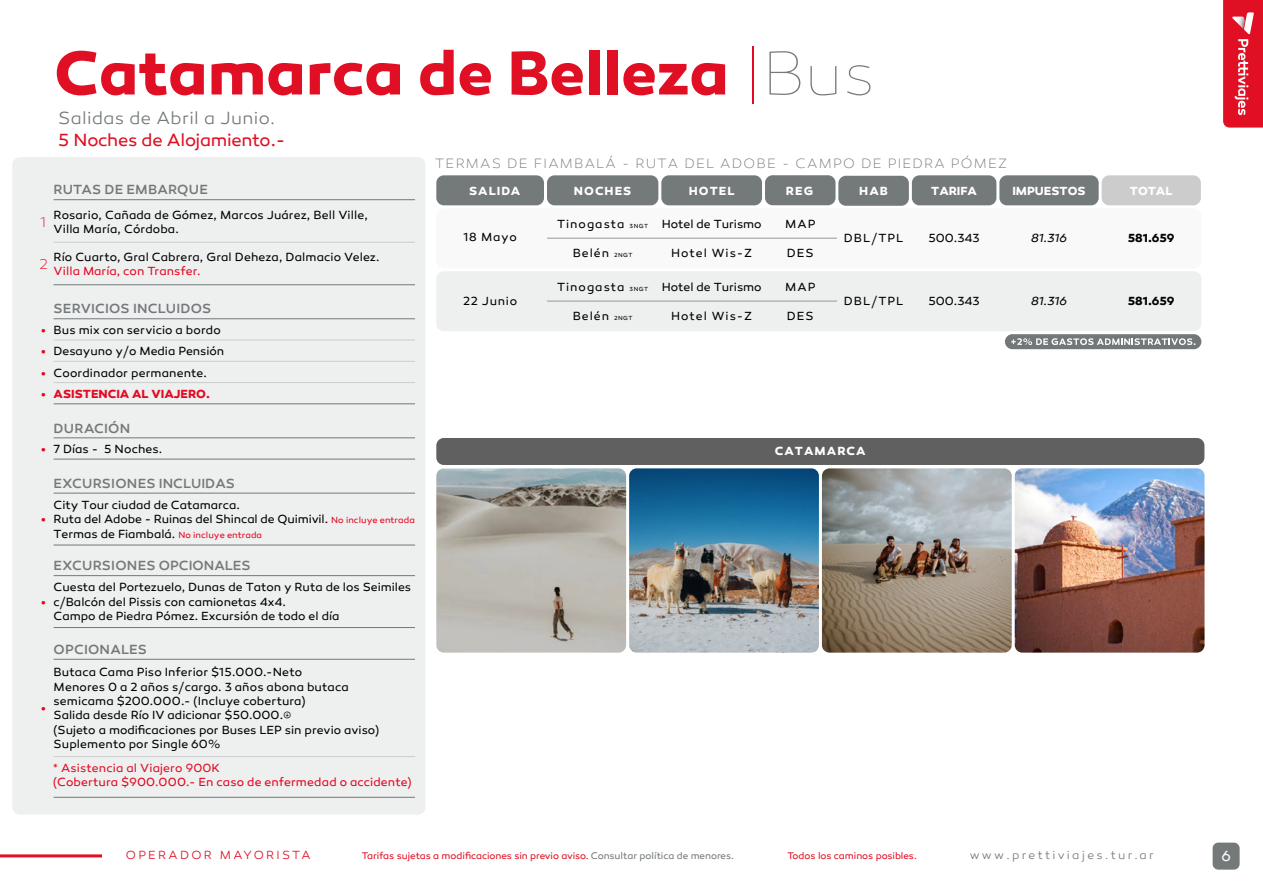
<style>
.page{position:relative;width:1263px;height:893px;background:#fff}
.page>*{position:absolute;margin:0;border:0;box-sizing:border-box;transform-origin:0 0}
.t1{font:700 63px "Canaro";color:#e00f24}
.t2{font:18px "Canaro";letter-spacing:-.015em;color:#e00f24}
.t3{font:300 18px "Canaro";letter-spacing:.02em;color:#73787a}
.t4{font:15px "Canaro";color:#fff}
.t5{font:14.4px "Canaro";color:#e30922}
.t6{font:200 14.4px "Canaro";color:#e30922}
.t7{font:200 13.8px "Canaro";letter-spacing:.09em;color:#74797a}
.t8{font:500 13.5px "Canaro";letter-spacing:.015em;color:#73787a}
.t9{font:500 13.5px "Canaro";color:#74797a}
.t10{font:12px/14.4px "Canaro";color:#000}
.t11{font:12px "Canaro";letter-spacing:.015em;color:#e40521}
.t12{font:12px "Canaro";letter-spacing:.085em;color:#000}
.t13{font:700 12px "Canaro";letter-spacing:.085em;color:#fff}
.t14{font:12px "Canaro";letter-spacing:.01em;color:#df0f25}
.t15{font:300 12px "Canaro";letter-spacing:.195em;color:#74797a}
.t16{font:12px "Canaro";letter-spacing:.005em;color:#e30922}
.t17{font:700 12px "Canaro";color:#e30922}
.t18{font:300 12px "Canaro";letter-spacing:.195em;color:#e00f24}
.t19{font:700 12px "Canaro";color:#000}
.t20{font:italic 12px "Canaro";color:#000}
.t21{font:700 12px "Canaro";color:#fff}
.t22{font:9.75px "Canaro";letter-spacing:-.005em;color:#e00f24}
.s1{font-weight:100;color:#e30922}
.s2{font-weight:100;color:#74797a}
.s3{font-size:14.4px;color:#e30922}
.s4{font-weight:400;font-size:14.4px}
.s5{font-size:9px;color:#e40521}
.s6{font-size:6px}
.s7{color:#74797a}
</style>
<div class="page">
<div style="left:12px;top:157px;width:413px;height:658px;background:#eeefef;border-radius:7px"></div>
<div style="left:1212px;top:843px;width:27px;height:27px;background:#74797a;border-radius:6px"></div>
<div style="left:436px;top:175px;width:108px;height:30px;background:#74797a;border-radius:8px"></div>
<div style="left:547px;top:175px;width:111px;height:30px;background:#74797a;border-radius:8px"></div>
<div style="left:838px;top:176px;width:71px;height:30px;background:#74797a;border-radius:8px"></div>
<div style="left:765px;top:175px;width:70px;height:30px;background:#74797a;border-radius:8px"></div>
<div style="left:661px;top:175px;width:101px;height:30px;background:#74797a;border-radius:8px"></div>
<div style="left:912px;top:175px;width:84px;height:30px;background:#74797a;border-radius:8px"></div>
<div style="left:999px;top:175px;width:100px;height:30px;background:#74797a;border-radius:8px"></div>
<div style="left:1102px;top:175px;width:99px;height:30px;background:#ccc;border-radius:8px"></div>
<div style="left:436px;top:438px;width:768px;height:27px;background:#606060;border-radius:8px"></div>
<img style="left:436px;top:468px;width:190px;height:185px">
<img style="left:629px;top:468px;width:190px;height:185px">
<img style="left:822px;top:468px;width:190px;height:185px">
<img style="left:1015px;top:468px;width:189px;height:185px">
<hr style="left:0;top:854px;width:102px;height:3px;background:#e00f24">
<svg style="left:1223px;top:0;width:40px;height:128px;background:#e32b3d"></svg>
<hr style="left:54px;top:242px;width:361px;height:1px;background:#ccc">
<hr style="left:54px;top:340px;width:361px;height:1px;background:#ccc">
<hr style="left:54px;top:361px;width:361px;height:1px;background:#ccc">
<hr style="left:54px;top:382px;width:361px;height:1px;background:#ccc">
<hr style="left:54px;top:199px;width:361px;height:1px;background:#72787a">
<hr style="left:54px;top:284px;width:361px;height:1px;background:#72787a">
<hr style="left:54px;top:318px;width:361px;height:1px;background:#72787a">
<hr style="left:54px;top:404px;width:361px;height:1px;background:#72787a">
<hr style="left:54px;top:493px;width:361px;height:1px;background:#72787a">
<hr style="left:54px;top:545px;width:361px;height:1px;background:#72787a">
<hr style="left:54px;top:575px;width:361px;height:1px;background:#72787a">
<hr style="left:54px;top:627px;width:361px;height:1px;background:#72787a">
<hr style="left:54px;top:459px;width:361px;height:1px;background:#72787a">
<hr style="left:54px;top:438px;width:361px;height:1px;background:#72787a">
<hr style="left:54px;top:756px;width:361px;height:1px;background:#ccc">
<hr style="left:54px;top:659px;width:361px;height:1px;background:#72787a">
<hr style="left:54px;top:797px;width:361px;height:1px;background:#72787a">
<div style="left:1005px;top:334px;width:196px;height:15px;background:#72787a;border-radius:8px"></div>
<svg style="left:1011px;top:338px;width:184px;height:7px"></svg>
<div style="left:436px;top:208px;width:765px;height:60px;background:#f9f9f9;border-radius:8px"></div>
<hr style="left:547px;top:238px;width:290px;height:1px;background:#999">
<div style="left:436px;top:271px;width:765px;height:60px;background:#eeefef;border-radius:8px"></div>
<hr style="left:547px;top:301px;width:290px;height:1px;background:#999">
<h1 class="t1" style="left:54px;top:34px;width:822px">Catamarca de Belleza <span class="s1">|</span><span class="s2">Bus</span></h1>
<h2 class="t3" style="left:58px;top:108px;width:218px">Salidas de Abril a Junio.</h2>
<h2 class="t2" style="left:58px;top:129px;width:229px">5 Noches de Alojamiento.-</h2>
<p class="t8" style="left:54px;top:182px;width:156px">RUTAS DE EMBARQUE</p>
<p class="t7" style="left:435px;top:156px;width:573px">TERMAS DE FIAMBALÁ - RUTA DEL ADOBE - CAMPO DE PIEDRA PÓMEZ</p>
<p class="t13" style="left:469px;top:183px;width:53px">SALIDA</p>
<p class="t13" style="left:574px;top:183px;width:59px">NOCHES</p>
<p class="t13" style="left:689px;top:183px;width:47px">HOTEL</p>
<p class="t13" style="left:786px;top:183px;width:29px">REG</p>
<p class="t13" style="left:859px;top:183px;width:30px">HAB</p>
<p class="t13" style="left:931px;top:183px;width:47px">TARIFA</p>
<p class="t21" style="left:1012px;top:183px;width:75px">IMPUESTOS</p>
<p class="t13" style="left:1130px;top:183px;width:44px">TOTAL</p>
<p class="t6" style="left:41px;top:214px;width:7px">1</p>
<p class="t10" style="left:54px;top:207px;width:316px">Rosario, Cañada de Gómez, Marcos Juárez, Bell Ville,<br>Villa María, Córdoba.</p>
<p class="t6" style="left:39px;top:256px;width:10px">2</p>
<p class="t10" style="left:54px;top:250px;width:328px">Río Cuarto, Gral Cabrera, Gral Deheza, Dalmacio Velez.</p>
<p class="t16" style="left:54px;top:264px;width:148px">Villa María, con Transfer.</p>
<p class="t8" style="left:54px;top:301px;width:159px">SERVICIOS INCLUIDOS</p>
<p class="t10" style="left:41px;top:323px;width:181px"><span class="s3">•</span> Bus mix con servicio a bordo</p>
<p class="t10" style="left:41px;top:344px;width:185px"><span class="s3">•</span> Desayuno y/o Media Pensión</p>
<p class="t10" style="left:41px;top:366px;width:167px"><span class="s3">•</span> Coordinador permanente.</p>
<p class="t17" style="left:41px;top:386px;width:170px"><span class="s4">•</span> ASISTENCIA AL VIAJERO.</p>
<p class="t8" style="left:54px;top:420px;width:78px">DURACIÓN</p>
<p class="t10" style="left:41px;top:442px;width:123px"><span class="s3">•</span> 7 Días - 5 Noches.</p>
<p class="t5" style="left:41px;top:511px;width:6px">•</p>
<p class="t5" style="left:41px;top:593px;width:6px">•</p>
<p class="t9" style="left:54px;top:475px;width:183px">EXCURSIONES INCLUIDAS</p>
<p class="t10" style="left:54px;top:498px;width:363px">City Tour ciudad de Catamarca.<br>Ruta del Adobe - Ruinas del Shincal de Quimivil. <span class="s5">No incluye entrada<br></span>Termas de Fiambalá. <span class="s5">No incluye entrada</span></p>
<p class="t9" style="left:54px;top:558px;width:199px">EXCURSIONES OPCIONALES</p>
<p class="t10" style="left:54px;top:580px;width:359px">Cuesta del Portezuelo, Dunas de Taton y Ruta de los Seimiles c/Balcón del Pissis con camionetas 4x4.<br>Campo de Piedra Pómez. Excursión de todo el día</p>
<p class="t5" style="left:41px;top:700px;width:6px">•</p>
<p class="t8" style="left:54px;top:641px;width:95px">OPCIONALES</p>
<p class="t10" style="left:54px;top:665px;width:327px">Butaca Cama Piso Inferior $15.000.-Neto<br>Menores 0 a 2 años s/cargo. 3 años abona butaca semicama $200.000.- (Incluye cobertura)<br>Salida desde Río IV adicionar $50.000.↓<br>(Sujeto a modificaciones por Buses LEP sin previo aviso)<br>Suplemento por Single 60%</p>
<p class="t14" style="left:53px;top:761px;width:168px">* Asistencia al Viajero 900K</p>
<p class="t11" style="left:53px;top:775px;width:360px">(Cobertura $900.000.- En caso de enfermedad o accidente)</p>
<p class="t10" style="left:463px;top:230px;width:55px">18 Mayo</p>
<p class="t10" style="left:463px;top:294px;width:55px">22 Junio</p>
<p class="t12" style="left:557px;top:217px;width:93px">Tinogasta <span class="s6">3NGT</span></p>
<p class="t10" style="left:662px;top:217px;width:101px">Hotel de Turismo</p>
<p class="t10" style="left:573px;top:246px;width:61px">Belén <span class="s6">2NGT</span></p>
<p class="t12" style="left:671px;top:246px;width:83px">Hotel Wis-Z</p>
<p class="t12" style="left:557px;top:280px;width:93px">Tinogasta <span class="s6">3NGT</span></p>
<p class="t10" style="left:662px;top:280px;width:101px">Hotel de Turismo</p>
<p class="t10" style="left:573px;top:309px;width:61px">Belén <span class="s6">2NGT</span></p>
<p class="t12" style="left:671px;top:309px;width:83px">Hotel Wis-Z</p>
<p class="t10" style="left:785px;top:217px;width:32px">MAP</p>
<p class="t10" style="left:787px;top:246px;width:28px">DES</p>
<p class="t10" style="left:785px;top:280px;width:32px">MAP</p>
<p class="t10" style="left:787px;top:309px;width:28px">DES</p>
<p class="t10" style="left:844px;top:231px;width:61px">DBL/TPL</p>
<p class="t10" style="left:844px;top:293px;width:61px">DBL/TPL</p>
<p class="t10" style="left:928px;top:231px;width:53px">500.343</p>
<p class="t20" style="left:1031px;top:231px;width:37px">81.316</p>
<p class="t19" style="left:1128px;top:230px;width:48px">581.659</p>
<p class="t10" style="left:928px;top:293px;width:53px">500.343</p>
<p class="t20" style="left:1031px;top:293px;width:37px">81.316</p>
<p class="t19" style="left:1128px;top:293px;width:48px">581.659</p>
<p class="t13" style="left:775px;top:444px;width:92px">CATAMARCA</p>
<p class="t18" style="left:126px;top:848px;width:186px">OPERADOR MAYORISTA</p>
<p class="t22" style="left:362px;top:850px;width:374px">Tarifas sujetas a modificaciones sin previo aviso. <span class="s7">Consultar política de menores.</span></p>
<p class="t22" style="left:787px;top:850px;width:131px">Todos los caminos posibles.</p>
<p class="t15" style="left:970px;top:848px;width:186px">www.prettiviajes.tur.ar</p>
<p class="t4" style="left:1221px;top:847px;width:11px">6</p>
</div>
